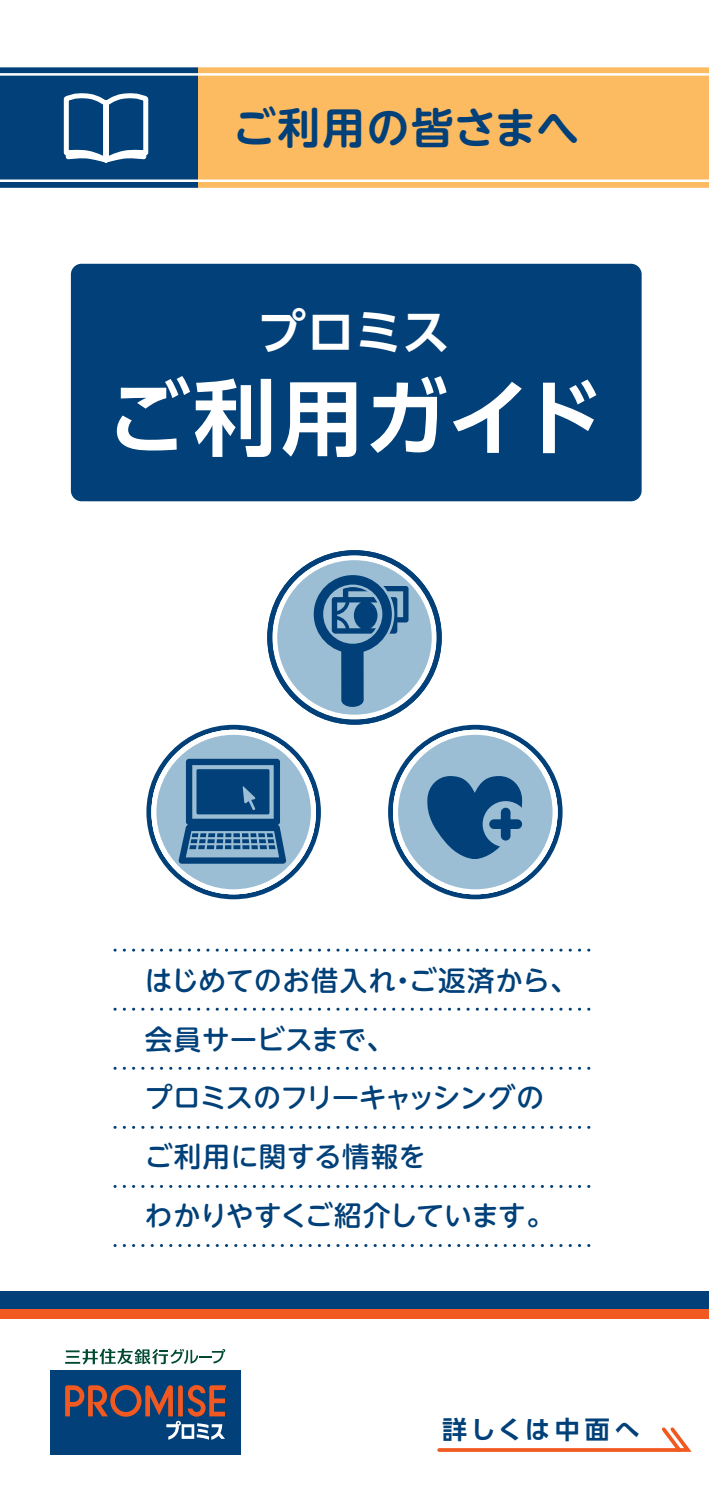
<style>
.page{position:relative;width:709px;height:1489px;background:#fff}
.page>*{position:absolute;margin:0;border:0;box-sizing:border-box;transform-origin:0 0}
.t1{font:700 82.5px "UD Shin Go Pro De";letter-spacing:.025em;color:#fff}
.t2{font:700 47.5px "UD Shin Go Pro De";color:#fff}
.t3{font:700 42.5px "UD Shin M Go Pro De";letter-spacing:.045em;color:#014078}
.t4{font:500 27.5px/58.8px "UD Shin M Go Pro";letter-spacing:.01em;color:#014078}
.t5{font:700 25px "UD Shin Go Pro De";letter-spacing:.165em;color:#014078}
</style>
<div class="page">
<svg style="left:115px;top:948px;width:476px;height:3px"></svg>
<svg style="left:115px;top:1007px;width:476px;height:3px"></svg>
<svg style="left:115px;top:1066px;width:476px;height:3px"></svg>
<svg style="left:115px;top:1125px;width:476px;height:3px"></svg>
<svg style="left:115px;top:1185px;width:476px;height:2px"></svg>
<svg style="left:115px;top:1244px;width:476px;height:2px"></svg>
<div style="left:71px;top:264px;width:570px;height:237px;background:#014078;border-radius:11px"></div>
<svg style="left:146px;top:550px;width:416px;height:349px"></svg>
<div style="left:0;top:1308px;width:709px;height:10px;background:#f15921"></div>
<div style="left:0;top:1291px;width:709px;height:17px;background:#014078"></div>
<svg style="left:437px;top:1427px;width:255px;height:25px"></svg>
<div style="left:0;top:67px;width:198px;height:121px;background:#014078"></div>
<div style="left:198px;top:67px;width:511px;height:121px;background:#fcba61"></div>
<hr style="left:0;top:179px;width:709px;height:3px;background:#fff">
<hr style="left:0;top:73px;width:709px;height:3px;background:#fff">
<div style="left:50px;top:1369px;width:190px;height:85px;background:#014078"></div>
<svg style="left:65px;top:1385px;width:161px;height:54px"></svg>
<svg style="left:65px;top:1348px;width:160px;height:16px"></svg>
<svg style="left:63px;top:93px;width:86px;height:70px"></svg>
<p class="t3" style="left:233px;top:93px;width:348px">ご利用の皆さまへ</p>
<p class="t2" style="left:258px;top:293px;width:193px">プロミス</p>
<p class="t1" style="left:107px;top:351px;width:497px">ご利用ガイド</p>
<p class="t4" style="left:145px;top:949px;width:434px">はじめてのお借入れ・ご返済から、会員サービスまで、<br>プロミスのフリーキャッシングのご利用に関する情報を<br>わかりやすくご紹介しています。</p>
<p class="t5" style="left:442px;top:1409px;width:199px">詳しくは中面へ</p>
</div>
